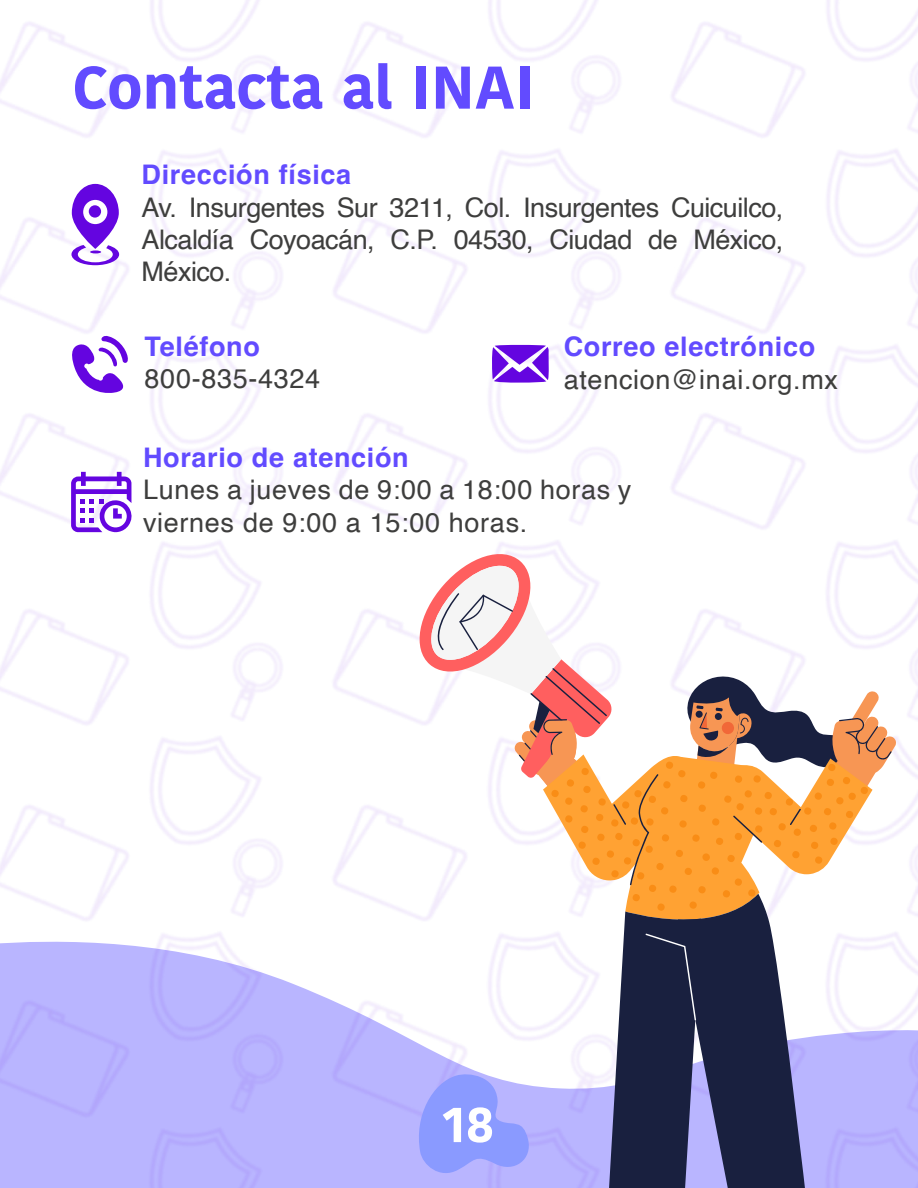
<style>
.page{position:relative;width:918px;height:1188px;background:#fff}
.page>*{position:absolute;margin:0;border:0;box-sizing:border-box;transform-origin:0 0}
.t1{font:700 60px "Kohinoor Telugu";color:#624bff}
.t2{font:700 51px "Kohinoor Telugu";color:#fff}
.t3{font:27px/32.4px "Helvetica";letter-spacing:.025em;color:#3e3e3d;text-align:justify}
.t4{font:700 27px "Helvetica";letter-spacing:.025em;color:#624bff}
</style>
<div class="page">
<svg style="left:72px;top:335px;width:56px;height:58px"></svg>
<svg style="left:491px;top:344px;width:59px;height:39px"></svg>
<svg style="left:71px;top:184px;width:48px;height:81px"></svg>
<svg style="left:71px;top:472px;width:61px;height:60px"></svg>
<svg style="left:412px;top:546px;width:484px;height:642px"></svg>
<h1 class="t1" style="left:72px;top:53px;width:464px">Contacta al INAI</h1>
<p class="t4" style="left:142px;top:158px;width:211px">Dirección física</p>
<p class="t3" style="left:142px;top:192px;width:643px">Av. Insurgentes Sur 3211, Col. Insurgentes Cuicuilco, Alcaldía Coyoacán, C.P. 04530, Ciudad de México, México.</p>
<p class="t4" style="left:145px;top:330px;width:117px">Teléfono</p>
<p class="t3" style="left:145px;top:363px;width:177px">800-835-4324</p>
<p class="t4" style="left:564px;top:330px;width:253px">Correo electrónico</p>
<p class="t3" style="left:564px;top:364px;width:276px">atencion@inai.org.mx</p>
<p class="t4" style="left:143px;top:441px;width:267px">Horario de atención</p>
<p class="t3" style="left:143px;top:474px;width:490px">Lunes a jueves de 9:00 a 18:00 horas y viernes de 9:00 a 15:00 horas.</p>
<h2 class="t2" style="left:442px;top:1095px;width:53px">18</h2>
</div>
